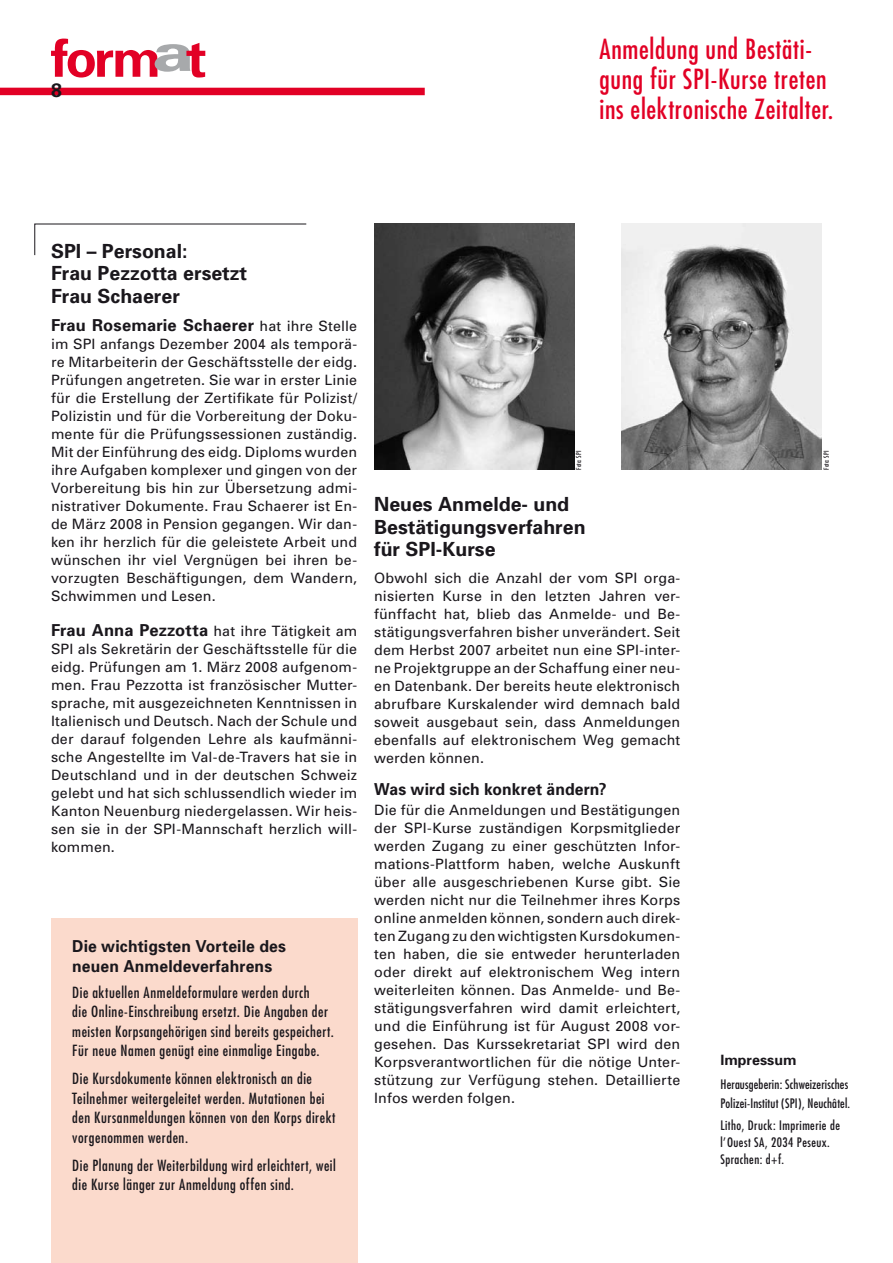
<style>
.page{position:relative;width:893px;height:1263px;background:#fff}
.page>*{position:absolute;margin:0;border:0;box-sizing:border-box;transform-origin:0 0}
.t1{font:condensed 27px/30px "Futura";letter-spacing:.025em;color:#e20025}
.t2{font:700 19.5px/22.5px "Univers";color:#1a171c}
.t3{font:700 16.5px/19.5px "Univers";letter-spacing:.01em;color:#1a171c;scale:.95 1}
.t4{font:700 16.5px "Univers";letter-spacing:.01em;color:#1a171c}
.t5{font:condensed 15px/19.5px "Futura";letter-spacing:.035em;color:#1a171c}
.t6{font:14.25px/18px "Univers";letter-spacing:.01em;color:#1a171c;text-align:justify}
.t7{font:700 14.25px "Univers";color:#1a171c}
.t8{font:condensed 12.75px/19.5px "Futura";letter-spacing:.015em;color:#1a171c}
.t9{font:condensed 12.75px/17.2px "Futura";letter-spacing:.035em;color:#1a171c}
.t10{font:condensed 6.75px "Futura";letter-spacing:.015em;color:#1a171c}
.s1{font-weight:400;font-size:14.25px}
.s2{font-weight:700;font-size:16.5px}
</style>
<div class="page">
<div style="left:0;top:88px;width:425px;height:7px;background:#e20025"></div>
<svg style="left:51px;top:39px;width:154px;height:39px"></svg>
<svg style="left:34px;top:223px;width:273px;height:33px"></svg>
<div style="left:51px;top:918px;width:306px;height:345px;background:#fbdacc"></div>
<img style="left:374px;top:223px;width:200px;height:247px">
<img style="left:622px;top:223px;width:199px;height:247px">
<h2 class="t2" style="left:51px;top:78px;width:12px">8</h2>
<h1 class="t1" style="left:600px;top:34px;width:235px">Anmeldung und Bestäti&shy;gung für SPI-Kurse treten ins elektronische Zeitalter.</h1>
<h2 class="t2" style="left:51px;top:239px;width:198px">SPI – Personal:<br>Frau Pezzotta ersetzt<br>Frau Schaerer</h2>
<p class="t4" style="left:51px;top:314px;width:308px">Frau Rosemarie Schaerer <span class="s1">hat ihre Stelle</span></p>
<p class="t6" style="left:51px;top:334px;width:308px">im SPI anfangs Dezember 2004 als temporä&shy;re Mitarbeiterin der Geschäftsstelle der eidg.<br>Prüfungen angetreten. Sie war in erster Linie für die Erstellung der Zertifikate für Polizist/ Polizistin und für die Vorbereitung der Doku&shy;mente für die Prüfungssessionen zuständig.<br>Mit der Einführung des eidg. Diploms wurden ihre Aufgaben komplexer und gingen von der Vorbereitung bis hin zur Übersetzung admi&shy;nistrativer Dokumente. Frau Schaerer ist En&shy;de März 2008 in Pension gegangen. Wir dan&shy;ken ihr herzlich für die geleistete Arbeit und wünschen ihr viel Vergnügen bei ihren be&shy;vorzugten Beschäftigungen, dem Wandern, Schwimmen und Lesen.</p>
<p class="t6" style="left:51px;top:621px;width:308px"><span class="s2">Frau Anna Pezzotta</span> hat ihre Tätigkeit am SPI als Sekretärin der Geschäftsstelle für die eidg. Prüfungen am 1. März 2008 aufgenom&shy;men. Frau Pezzotta ist französischer Mutter&shy;sprache, mit ausgezeichneten Kenntnissen in Italienisch und Deutsch. Nach der Schule und der darauf folgenden Lehre als kaufmänni&shy;sche Angestellte im Val-de-Travers hat sie in Deutschland und in der deutschen Schweiz gelebt und hat sich schlussendlich wieder im Kanton Neuenburg niedergelassen. Wir heis&shy;sen sie in der SPI-Mannschaft herzlich will&shy;kommen.</p>
<p class="t3" style="left:72px;top:936px;width:226px">Die wichtigsten Vorteile des neuen Anmeldeverfahrens</p>
<p class="t5" style="left:72px;top:982px;width:263px">Die aktuellen Anmeldeformulare werden durch<br>die Online-Einschreibung ersetzt. Die Angaben der meisten Korpsangehörigen sind bereits gespeichert.<br>Für neue Namen genügt eine einmalige Eingabe.</p>
<p class="t5" style="left:72px;top:1069px;width:265px">Die Kursdokumente können elektronisch an die Teilnehmer weitergeleitet werden. Mutationen bei den Kursanmeldungen können von den Korps direkt vorgenommen werden.</p>
<p class="t5" style="left:72px;top:1155px;width:265px">Die Planung der Weiterbildung wird erleichtert, weil die Kurse länger zur Anmeldung offen sind.</p>
<p class="t10" style="left:575px;top:470px;width:20px;rotate:-90deg">Foto: SPI</p>
<p class="t10" style="left:822px;top:470px;width:20px;rotate:-90deg">Foto: SPI</p>
<h2 class="t2" style="left:374px;top:492px;width:213px">Neues Anmelde- und<br>Bestätigungsverfahren für SPI-Kurse</h2>
<p class="t6" style="left:374px;top:568px;width:308px">Obwohl sich die Anzahl der vom SPI orga&shy;nisierten Kurse in den letzten Jahren ver&shy;fünffacht hat, blieb das Anmelde- und Be&shy;stätigungsverfahren bisher unverändert. Seit dem Herbst 2007 arbeitet nun eine SPI-inter&shy;ne Projektgruppe an der Schaffung einer neu&shy;en Datenbank. Der bereits heute elektronisch abrufbare Kurskalender wird demnach bald soweit ausgebaut sein, dass Anmeldungen ebenfalls auf elektronischem Weg gemacht werden können.</p>
<p class="t3" style="left:374px;top:779px;width:246px">Was wird sich konkret ändern?</p>
<p class="t6" style="left:374px;top:801px;width:308px">Die für die Anmeldungen und Bestätigungen der SPI-Kurse zuständigen Korpsmitglieder werden Zugang zu einer geschützten Infor&shy;mations-Plattform haben, welche Auskunft über alle ausgeschriebenen Kurse gibt. Sie werden nicht nur die Teilnehmer ihres Korps online anmelden können, sondern auch direk&shy;ten Zugang zu den wichtigsten Kursdokumen&shy;ten haben, die sie entweder herunterladen oder direkt auf elektronischem Weg intern weiterleiten können. Das Anmelde- und Be&shy;stätigungsverfahren wird damit erleichtert, und die Einführung ist für August 2008 vor&shy;gesehen. Das Kurssekretariat SPI wird den Korpsverantwortlichen für die nötige Unter&shy;stützung zur Verfügung stehen. Detaillierte Infos werden folgen.</p>
<p class="t7" style="left:720px;top:1051px;width:77px">Impressum</p>
<p class="t8" style="left:720px;top:1074px;width:131px">Herausgeberin: Schweizerisches<br>Polizei-Institut (SPI), Neuchâtel.</p>
<p class="t9" style="left:720px;top:1116px;width:121px">Litho, Druck: Imprimerie de l’Ouest SA, 2034 Peseux.<br>Sprachen: d+f.</p>
</div>
